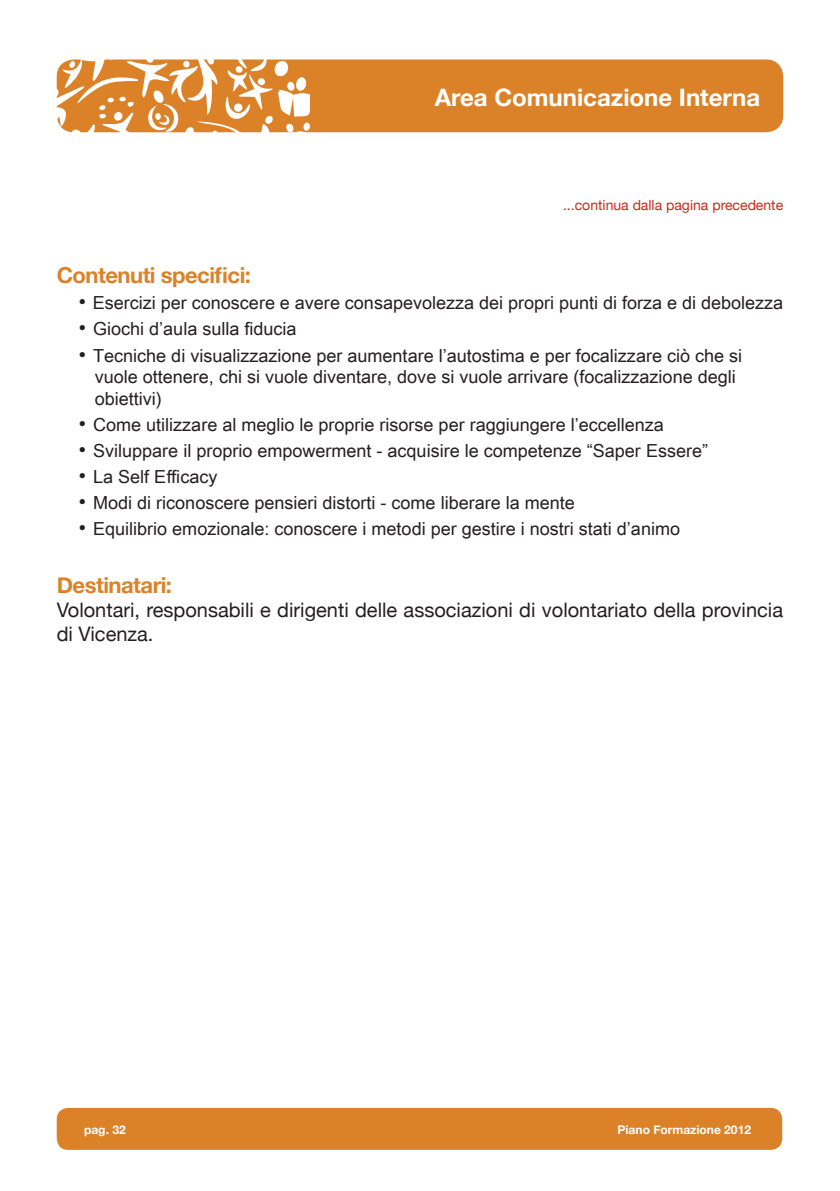
<style>
.page{position:relative;width:840px;height:1191px;background:#fff}
.page>*{position:absolute;margin:0;border:0;box-sizing:border-box;transform-origin:0 0}
.t1{font:700 24px "Helvetica Neue";color:#fff}
.t2{font:700 22px "Helvetica Neue";letter-spacing:-.02em;color:#db8229}
.t3{font:20px/24px "Helvetica Neue";color:#231f20}
.t4{font:18px/21.6px "Arial Unicode MS";color:#231f20}
.t5{font:14px "Helvetica Neue";color:#cc281c}
.t6{font:700 12px "Helvetica Neue";color:#fff}
</style>
<div class="page">
<div style="left:57px;top:1107px;width:724px;height:42px;background:#db8229;border-radius:11px"></div>
<div style="left:57px;top:59px;width:725px;height:73px;background:#db8229;border-radius:17px"></div>
<svg style="left:56px;top:59px;width:253px;height:74px"></svg>
<h1 class="t1" style="left:434px;top:82px;width:327px">Area Comunicazione Interna</h1>
<p class="t5" style="left:562px;top:197px;width:221px">...continua dalla pagina precedente</p>
<p class="t2" style="left:57px;top:262px;width:196px">Contenuti specifici:</p>
<p class="t4" style="left:79px;top:292px;width:705px"><sup>●</sup> Esercizi per conoscere e avere consapevolezza dei propri punti di forza e di debolezza</p>
<p class="t4" style="left:79px;top:318px;width:219px"><sup>●</sup> Giochi d’aula sulla fiducia</p>
<p class="t4" style="left:95px;top:344px;width:648px;text-indent:-16px"><sup>●</sup> Tecniche di visualizzazione per aumentare l’autostima e per focalizzare ciò che si vuole ottenere, chi si vuole diventare, dove si vuole arrivare (focalizzazione degli obiettivi)</p>
<p class="t4" style="left:79px;top:413px;width:586px"><sup>●</sup> Come utilizzare al meglio le proprie risorse per raggiungere l’eccellenza</p>
<p class="t4" style="left:79px;top:439px;width:630px"><sup>●</sup> Sviluppare il proprio empowerment - acquisire le competenze “Saper Essere”</p>
<p class="t4" style="left:79px;top:465px;width:140px"><sup>●</sup> La Self Efficacy</p>
<p class="t4" style="left:79px;top:491px;width:497px"><sup>●</sup> Modi di riconoscere pensieri distorti - come liberare la mente</p>
<p class="t4" style="left:79px;top:517px;width:602px"><sup>●</sup> Equilibrio emozionale: conoscere i metodi per gestire i nostri stati d’animo</p>
<p class="t2" style="left:57px;top:571px;width:117px">Destinatari:</p>
<p class="t3" style="left:57px;top:597px;width:727px">Volontari, responsabili e dirigenti delle associazioni di volontariato della provincia di Vicenza.</p>
<p class="t6" style="left:84px;top:1122px;width:43px">pag. 32</p>
<p class="t6" style="left:617px;top:1122px;width:135px">Piano Formazione 2012</p>
</div>
